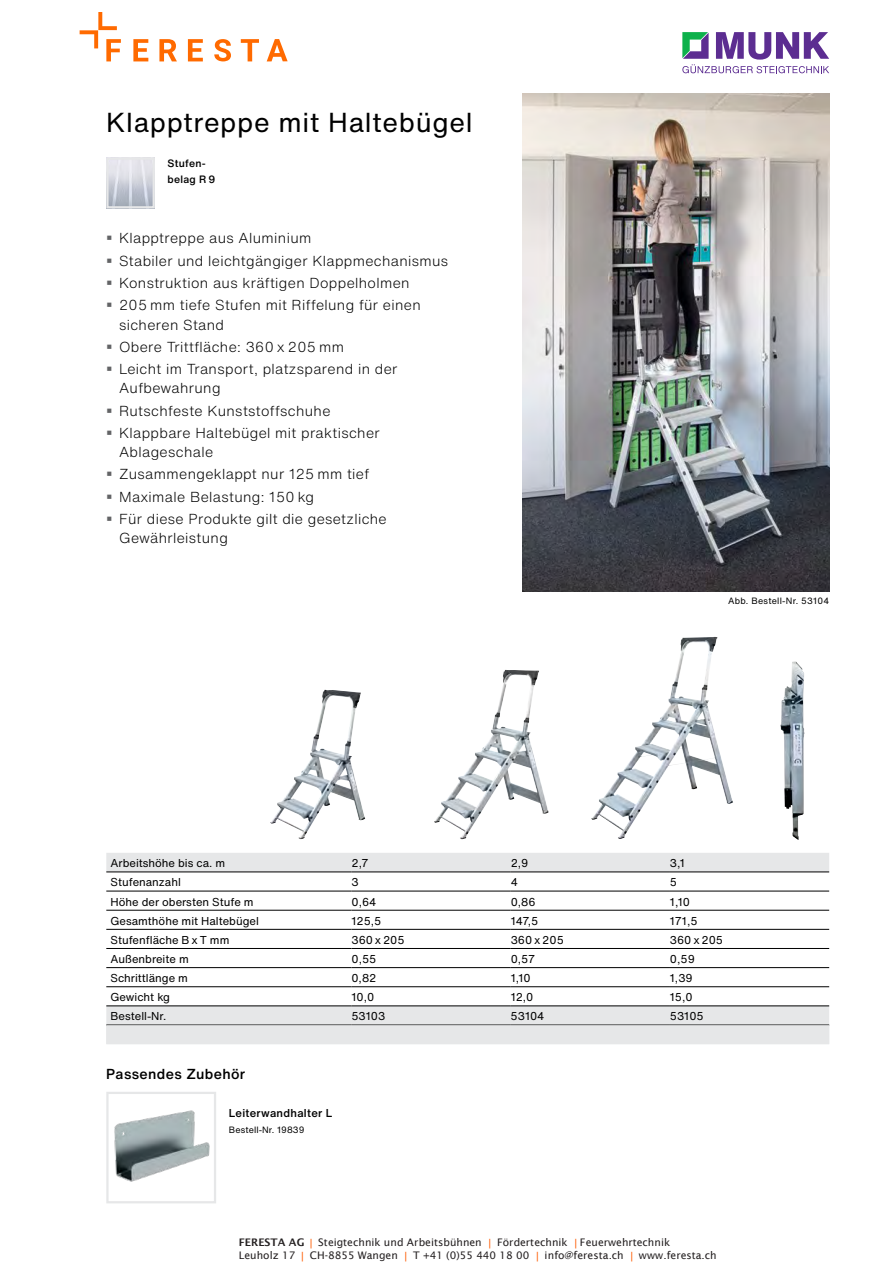
<style>
.page{position:relative;width:893px;height:1263px;background:#fff}
.page>*{position:absolute;margin:0;border:0;box-sizing:border-box;transform-origin:0 0}
.Subline_18_22{font:27px "Helvetica Now Text";letter-spacing:.025em;color:#000}
.t1{font:300 14.25px/19.2px "Helvetica Now Text";letter-spacing:.025em;color:#000}
.Copy_9_5_12{font:500 14.25px "Helvetica Now Text";letter-spacing:.025em;color:#000}
.t2{font:11.25px "Helvetica Now Text";color:#000}
.Caption_7_5_9_5{font:500 11.25px "Helvetica Now Text";letter-spacing:.025em;color:#000}
.t3{font:10.5px/12.6px "Lucida Sans";letter-spacing:.005em;color:#231f20}
.Caption_7_9{font:500 10.5px/15.9px "Helvetica Now Text";letter-spacing:.025em;color:#000}
.Caption_6_8{font:9px "Helvetica Now Text";letter-spacing:.025em;color:#000}
.s1{font-weight:600}
.s2{font-family:"Gill Sans";color:#fe5b00}
</style>
<div class="page">
<img style="left:523px;top:94px;width:306px;height:497px">
<img style="left:591px;top:637px;width:142px;height:202px">
<img style="left:434px;top:670px;width:115px;height:169px">
<img style="left:270px;top:690px;width:95px;height:149px">
<img style="left:114px;top:1110px;width:96px;height:72px">
<div style="left:106px;top:1092px;width:110px;height:111px;border:2px solid #e6e7e8"></div>
<svg style="left:784px;top:661px;width:21px;height:179px"></svg>
<img style="left:780px;top:661px;width:14px;height:127px">
<svg style="left:106px;top:853px;width:723px;height:172px"></svg>
<hr style="left:106px;top:872px;width:245px;height:1px;background:#000">
<hr style="left:351px;top:872px;width:160px;height:1px;background:#000">
<hr style="left:511px;top:872px;width:159px;height:1px;background:#000">
<hr style="left:670px;top:872px;width:159px;height:1px;background:#000">
<hr style="left:106px;top:891px;width:245px;height:1px;background:#000">
<hr style="left:351px;top:891px;width:160px;height:1px;background:#000">
<hr style="left:511px;top:891px;width:159px;height:1px;background:#000">
<hr style="left:670px;top:891px;width:159px;height:1px;background:#000">
<hr style="left:106px;top:910px;width:245px;height:1px;background:#000">
<hr style="left:351px;top:910px;width:160px;height:1px;background:#000">
<hr style="left:511px;top:910px;width:159px;height:1px;background:#000">
<hr style="left:670px;top:910px;width:159px;height:1px;background:#000">
<hr style="left:106px;top:929px;width:245px;height:1px;background:#000">
<hr style="left:351px;top:929px;width:160px;height:1px;background:#000">
<hr style="left:511px;top:929px;width:159px;height:1px;background:#000">
<hr style="left:670px;top:929px;width:159px;height:1px;background:#000">
<hr style="left:106px;top:948px;width:245px;height:1px;background:#000">
<hr style="left:351px;top:948px;width:160px;height:1px;background:#000">
<hr style="left:511px;top:948px;width:159px;height:1px;background:#000">
<hr style="left:670px;top:948px;width:159px;height:1px;background:#000">
<hr style="left:106px;top:967px;width:245px;height:1px;background:#000">
<hr style="left:351px;top:967px;width:160px;height:1px;background:#000">
<hr style="left:511px;top:967px;width:159px;height:1px;background:#000">
<hr style="left:670px;top:967px;width:159px;height:1px;background:#000">
<hr style="left:106px;top:986px;width:245px;height:1px;background:#000">
<hr style="left:351px;top:986px;width:160px;height:1px;background:#000">
<hr style="left:511px;top:986px;width:159px;height:1px;background:#000">
<hr style="left:670px;top:986px;width:159px;height:1px;background:#000">
<hr style="left:106px;top:1006px;width:245px;height:1px;background:#000">
<hr style="left:351px;top:1006px;width:160px;height:1px;background:#000">
<hr style="left:511px;top:1006px;width:159px;height:1px;background:#000">
<hr style="left:670px;top:1006px;width:159px;height:1px;background:#000">
<img style="left:109px;top:160px;width:43px;height:45px">
<div style="left:106px;top:157px;width:49px;height:51px;border:2px solid #e6e7e8"></div>
<svg style="left:682px;top:32px;width:147px;height:41px"></svg>
<div style="left:106px;top:1025px;width:723px;height:19px;background:#e6e7e8"></div>
<svg style="left:133px;top:39px;width:15px;height:22px"></svg>
<svg style="left:159px;top:39px;width:18px;height:22px"></svg>
<svg style="left:188px;top:39px;width:15px;height:22px"></svg>
<svg style="left:214px;top:39px;width:17px;height:22px"></svg>
<svg style="left:241px;top:39px;width:18px;height:22px"></svg>
<svg style="left:267px;top:39px;width:21px;height:22px"></svg>
<svg style="left:80px;top:12px;width:41px;height:49px"></svg>
<p class="Subline_18_22" style="left:106px;top:102px;width:368px">Klapptreppe mit Haltebügel</p>
<p class="Caption_7_9" style="left:168px;top:155px;width:49px">Stufen&shy;belag R 9</p>
<p class="t1" style="left:119px;top:228px;width:194px">Klapptreppe aus Aluminium</p>
<p class="t1" style="left:119px;top:251px;width:331px">Stabiler und leichtgängiger Klappmechanismus</p>
<p class="t1" style="left:119px;top:273px;width:292px">Konstruktion aus kräftigen Doppelholmen</p>
<p class="t1" style="left:119px;top:295px;width:303px">205 mm tiefe Stufen mit Riffelung für einen sicheren Stand</p>
<p class="t1" style="left:119px;top:337px;width:227px">Obere Trittfläche: 360 x 205 mm</p>
<p class="t1" style="left:119px;top:359px;width:280px">Leicht im Transport, platzsparend in der<br>Aufbewahrung</p>
<p class="t1" style="left:119px;top:400px;width:213px">Rutschfeste Kunststoffschuhe</p>
<p class="t1" style="left:119px;top:423px;width:262px">Klappbare Haltebügel mit praktischer<br>Ablageschale</p>
<p class="t1" style="left:119px;top:464px;width:252px">Zusammengeklappt nur 125 mm tief</p>
<p class="t1" style="left:119px;top:487px;width:197px">Maximale Belastung: 150 kg</p>
<p class="t1" style="left:119px;top:509px;width:269px">Für diese Produkte gilt die gesetzliche<br>Gewährleistung</p>
<p class="Caption_6_8" style="left:728px;top:594px;width:103px">Abb. Bestell-Nr. 53104</p>
<p class="t2" style="left:111px;top:855px;width:116px">Arbeitshöhe bis ca. m</p>
<p class="t2" style="left:351px;top:855px;width:19px">2,7</p>
<p class="t2" style="left:511px;top:855px;width:19px">2,9</p>
<p class="t2" style="left:670px;top:855px;width:17px">3,1</p>
<p class="t2" style="left:111px;top:874px;width:72px">Stufenanzahl</p>
<p class="t2" style="left:351px;top:874px;width:9px">3</p>
<p class="t2" style="left:511px;top:874px;width:9px">4</p>
<p class="t2" style="left:670px;top:874px;width:9px">5</p>
<p class="t2" style="left:111px;top:893px;width:145px">Höhe der obersten Stufe m</p>
<p class="t2" style="left:351px;top:893px;width:26px">0,64</p>
<p class="t2" style="left:511px;top:893px;width:26px">0,86</p>
<p class="t2" style="left:670px;top:893px;width:22px">1,10</p>
<p class="t2" style="left:111px;top:912px;width:150px">Gesamthöhe mit Haltebügel</p>
<p class="t2" style="left:351px;top:912px;width:32px">125,5</p>
<p class="t2" style="left:511px;top:912px;width:29px">147,5</p>
<p class="t2" style="left:670px;top:912px;width:29px">171,5</p>
<p class="t2" style="left:111px;top:931px;width:120px">Stufenfläche B x T mm</p>
<p class="t2" style="left:351px;top:931px;width:55px">360 x 205</p>
<p class="t2" style="left:511px;top:931px;width:55px">360 x 205</p>
<p class="t2" style="left:670px;top:931px;width:55px">360 x 205</p>
<p class="t2" style="left:110px;top:950px;width:80px">Außenbreite m</p>
<p class="t2" style="left:351px;top:950px;width:26px">0,55</p>
<p class="t2" style="left:511px;top:950px;width:26px">0,57</p>
<p class="t2" style="left:670px;top:950px;width:26px">0,59</p>
<p class="t2" style="left:110px;top:970px;width:79px">Schrittlänge m</p>
<p class="t2" style="left:351px;top:970px;width:26px">0,82</p>
<p class="t2" style="left:511px;top:970px;width:22px">1,10</p>
<p class="t2" style="left:670px;top:970px;width:24px">1,39</p>
<p class="t2" style="left:110px;top:989px;width:61px">Gewicht kg</p>
<p class="t2" style="left:351px;top:989px;width:24px">10,0</p>
<p class="t2" style="left:511px;top:989px;width:24px">12,0</p>
<p class="t2" style="left:670px;top:989px;width:24px">15,0</p>
<p class="t2" style="left:110px;top:1008px;width:57px">Bestell-Nr.</p>
<p class="t2" style="left:351px;top:1008px;width:35px">53103</p>
<p class="t2" style="left:511px;top:1008px;width:35px">53104</p>
<p class="t2" style="left:670px;top:1008px;width:35px">53105</p>
<p class="Copy_9_5_12" style="left:106px;top:1063px;width:140px">Passendes Zubehör</p>
<p class="Caption_7_5_9_5" style="left:229px;top:1105px;width:105px">Leiterwandhalter L</p>
<p class="Caption_6_8" style="left:229px;top:1123px;width:77px">Bestell-Nr. 19839</p>
<p class="t3" style="left:239px;top:1235px;width:479px"><span class="s1">FERESTA AG</span> <span class="s2">|</span> Steigtechnik und Arbeitsbühnen <span class="s2">|</span> Fördertechnik <span class="s2">|</span> Feuerwehrtechnik<br>Leuholz 17 <span class="s2">|</span> CH-8855 Wangen <span class="s2">|</span> T +41 (0)55 440 18 00 <span class="s2">|</span> info@feresta.ch <span class="s2">|</span> www.feresta.ch</p>
</div>
